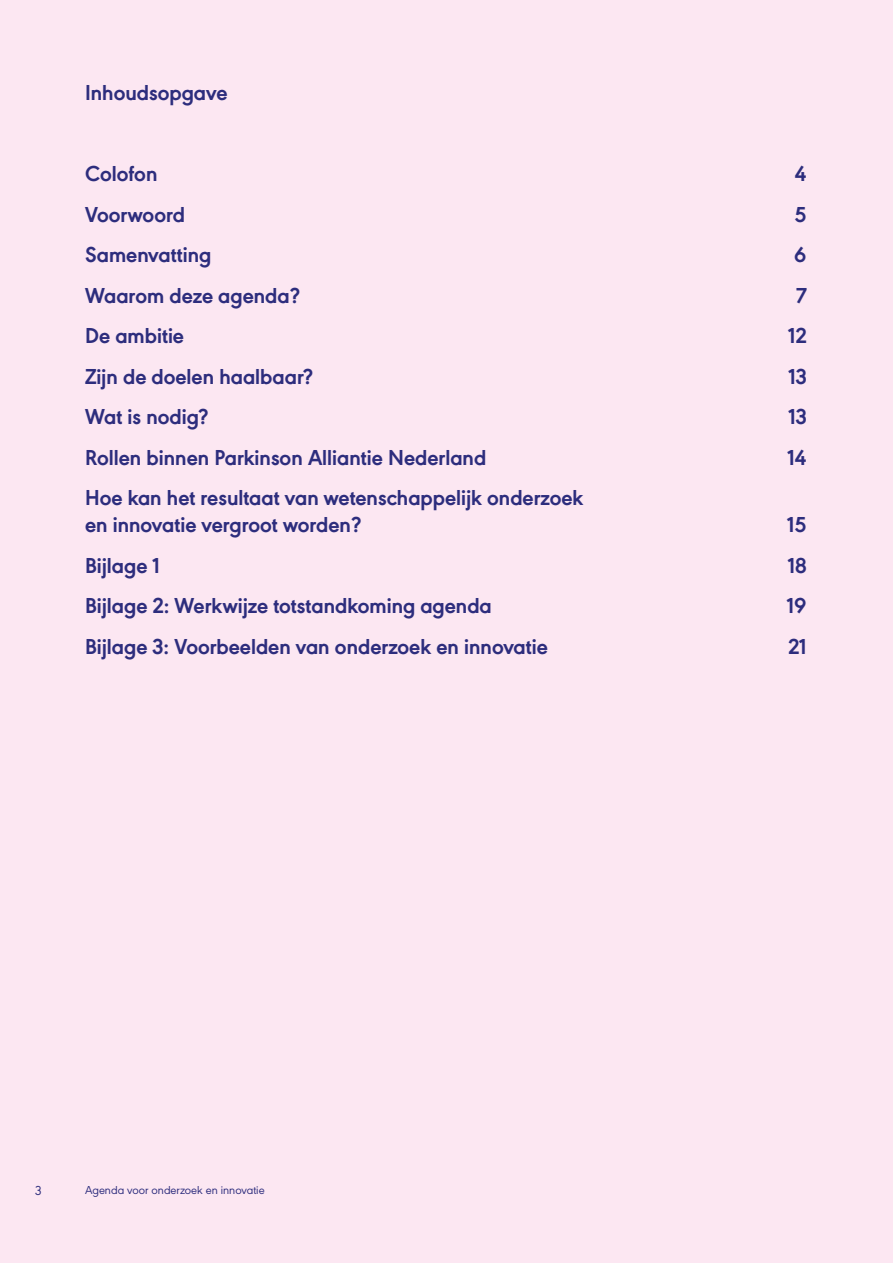
<style>
.page{position:relative;width:893px;height:1263px;background:#fce7f2}
.page>*{position:absolute;margin:0;border:0;box-sizing:border-box;transform-origin:0 0}
.Header3{font:700 22.5px/27px "URW Geometric";color:#2d2d7d}
.t1{font:13.5px "URW Geometric";color:#2d2d7d}
.t2{font:12px "URW Geometric";color:#2d2d7d}
</style>
<div class="page">
<p class="Header3" style="left:85px;top:78px;width:144px">Inhoudsopgave</p>
<p class="Header3" style="left:85px;top:159px;width:74px">Colofon</p>
<p class="Header3" style="left:795px;top:159px;width:13px">4</p>
<p class="Header3" style="left:85px;top:199px;width:102px">Voorwoord</p>
<p class="Header3" style="left:795px;top:199px;width:14px">5</p>
<p class="Header3" style="left:85px;top:240px;width:128px">Samenvatting</p>
<p class="Header3" style="left:794px;top:240px;width:14px">6</p>
<p class="Header3" style="left:85px;top:280px;width:216px">Waarom deze agenda?</p>
<p class="Header3" style="left:796px;top:280px;width:12px">7</p>
<p class="Header3" style="left:85px;top:321px;width:101px">De ambitie</p>
<p class="Header3" style="left:788px;top:321px;width:20px">12</p>
<p class="Header3" style="left:85px;top:361px;width:229px">Zijn de doelen haalbaar?</p>
<p class="Header3" style="left:788px;top:361px;width:20px">13</p>
<p class="Header3" style="left:85px;top:402px;width:124px">Wat is nodig?</p>
<p class="Header3" style="left:788px;top:402px;width:20px">13</p>
<p class="Header3" style="left:85px;top:442px;width:403px">Rollen binnen Parkinson Alliantie Nederland</p>
<p class="Header3" style="left:788px;top:442px;width:21px">14</p>
<p class="Header3" style="left:85px;top:483px;width:500px">Hoe kan het resultaat van wetenschappelijk onderzoek en innovatie vergroot worden?</p>
<p class="Header3" style="left:787px;top:510px;width:21px">15</p>
<p class="Header3" style="left:85px;top:550px;width:76px">Bijlage 1</p>
<p class="Header3" style="left:788px;top:550px;width:20px">18</p>
<p class="Header3" style="left:85px;top:591px;width:408px">Bijlage 2: Werkwijze totstandkoming agenda</p>
<p class="Header3" style="left:787px;top:591px;width:21px">19</p>
<p class="Header3" style="left:85px;top:631px;width:464px">Bijlage 3: Voorbeelden van onderzoek en innovatie</p>
<p class="Header3" style="left:788px;top:631px;width:20px">21</p>
<p class="t1" style="left:35px;top:1181px;width:8px">3</p>
<p class="t2" style="left:85px;top:1182px;width:181px">Agenda voor onderzoek en innovatie</p>
</div>
